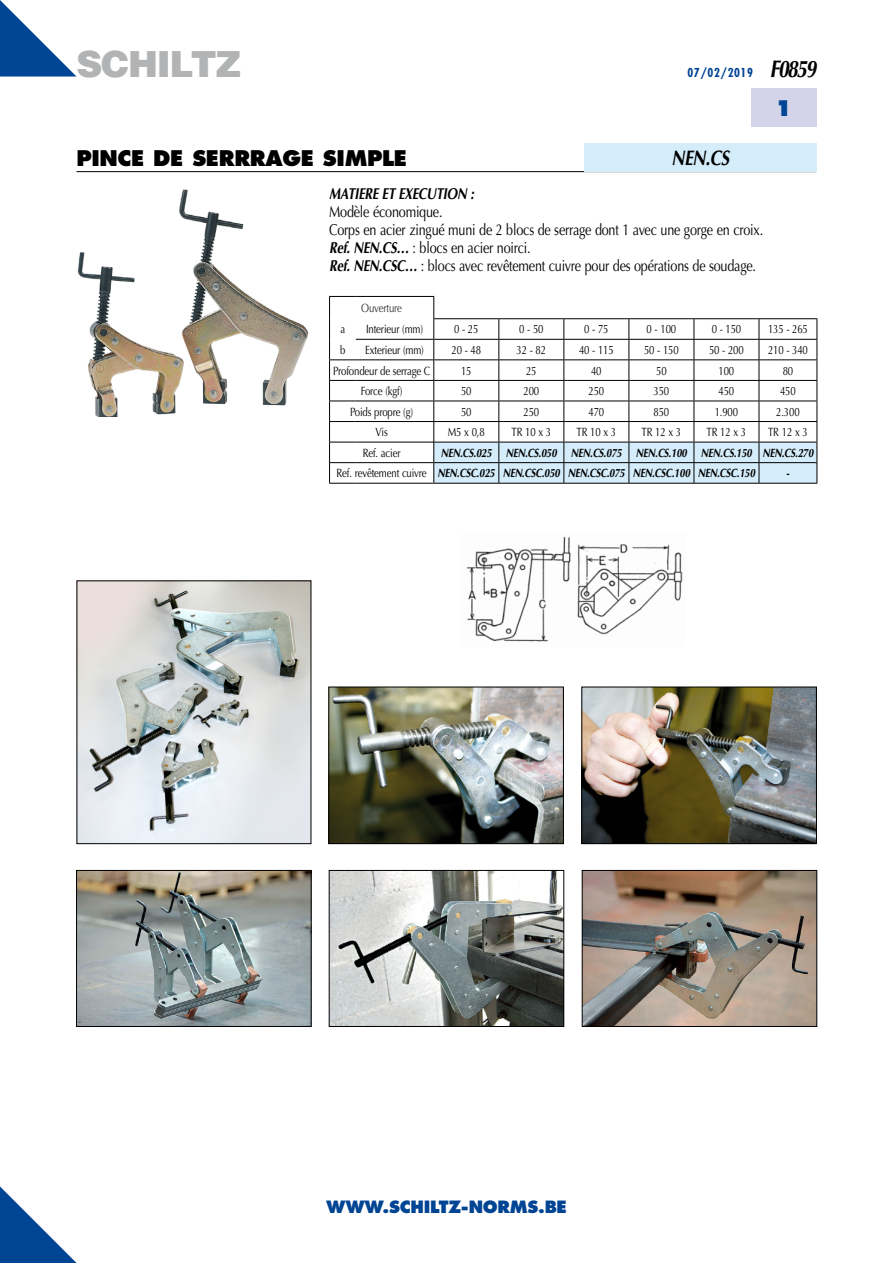
<style>
.page{position:relative;width:893px;height:1263px;background:#fff}
.page>*{position:absolute;margin:0;border:0;box-sizing:border-box;transform-origin:0 0}
.t1{font:900 36px "Helvetica";letter-spacing:-.035em;color:#b1b3b4}
.t2{font:800 21px "Futura";letter-spacing:-.015em;color:#000}
.t3{font:italic 700 21px "Optima";color:#000;scale:.8 1}
.t4{font:800 21px "Futura";color:#004494}
.t5{font:800 16.5px "Futura";letter-spacing:-.015em;color:#004494}
.t6{font:15.75px/18px "Optima";letter-spacing:-.015em;color:#000;scale:.8 1}
.t7{font:italic 700 15.75px "Optima";letter-spacing:-.015em;color:#000;scale:.8 1}
.t8{font:12px "Optima";letter-spacing:-.015em;color:#000;scale:.8 1}
.t9{font:italic 700 12px/20.5px "Optima";letter-spacing:-.015em;color:#000;scale:.8 1}
.t10{font:700 condensed 12px "Futura";letter-spacing:.05em;color:#004494}
.t11{font:12px "Optima";letter-spacing:-.015em;color:#333;scale:.8 1}
.s1{font-family:"Optima";font-style:italic;font-stretch:normal;font-size:24px;color:#000}
.s2{font-weight:700;font-style:italic}
.s3{font-weight:400;font-style:normal}
</style>
<div class="page">
<svg style="left:0;top:1186px;width:77px;height:77px"></svg>
<hr style="left:77px;top:171px;width:739px;height:1px;background:#000">
<div style="left:751px;top:89px;width:65px;height:38px;background:#d3d4e9"></div>
<svg style="left:0;top:0;width:77px;height:77px"></svg>
<div style="left:584px;top:143px;width:232px;height:28px;background:#d5edfa"></div>
<svg style="left:329px;top:296px;width:489px;height:188px"></svg>
<hr style="left:433px;top:483px;width:66px;height:1px;background:#000">
<hr style="left:499px;top:483px;width:65px;height:1px;background:#000">
<hr style="left:564px;top:483px;width:65px;height:1px;background:#000">
<hr style="left:629px;top:483px;width:65px;height:1px;background:#000">
<hr style="left:694px;top:483px;width:65px;height:1px;background:#000">
<hr style="left:759px;top:483px;width:58px;height:1px;background:#000">
<img style="left:584px;top:689px;width:231px;height:153px">
<div style="left:582px;top:687px;width:235px;height:157px;border:1px solid #000"></div>
<img style="left:331px;top:689px;width:231px;height:153px">
<div style="left:329px;top:687px;width:235px;height:157px;border:1px solid #000"></div>
<img style="left:77px;top:189px;width:232px;height:228px">
<img style="left:79px;top:583px;width:230px;height:259px">
<img style="left:466px;top:536px;width:217px;height:106px">
<img style="left:78px;top:872px;width:231px;height:153px">
<div style="left:76px;top:870px;width:235px;height:157px;border:1px solid #000"></div>
<img style="left:584px;top:872px;width:231px;height:153px">
<div style="left:582px;top:870px;width:235px;height:157px;border:1px solid #000"></div>
<img style="left:331px;top:872px;width:231px;height:153px">
<div style="left:329px;top:870px;width:235px;height:157px;border:1px solid #000"></div>
<h1 class="t1" style="left:77px;top:40px;width:166px">SCHILTZ</h1>
<p class="t10" style="left:687px;top:65px;width:130px">07/02/2019 <span class="s1">F0859</span></p>
<h2 class="t4" style="left:775px;top:95px;width:19px">1</h2>
<h2 class="t2" style="left:77px;top:144px;width:332px">PINCE DE SERRRAGE SIMPLE</h2>
<h2 class="t3" style="left:671px;top:145px;width:73px">NEN.CS</h2>
<h3 class="t7" style="left:329px;top:184px;width:183px">MATIERE ET EXECUTION :</h3>
<h3 class="t6" style="left:329px;top:202px;width:544px">Modèle économique.<br>Corps en acier zingué muni de 2 blocs de serrage dont 1 avec une gorge en croix.<br><span class="s2">Ref. NEN.CS…</span> : blocs en acier noirci.<br><span class="s2">Ref. NEN.CSC…</span> : blocs avec revêtement cuivre pour des opérations de soudage.</h3>
<p class="t11" style="left:361px;top:301px;width:53px">Ouverture</p>
<p class="t8" style="left:340px;top:322px;width:7px">a</p>
<p class="t8" style="left:366px;top:322px;width:73px">Interieur (mm)</p>
<p class="t8" style="left:454px;top:322px;width:32px">0 - 25</p>
<p class="t8" style="left:519px;top:322px;width:32px">0 - 50</p>
<p class="t8" style="left:584px;top:322px;width:32px">0 - 75</p>
<p class="t8" style="left:647px;top:322px;width:38px">0 - 100</p>
<p class="t8" style="left:712px;top:322px;width:38px">0 - 150</p>
<p class="t8" style="left:768px;top:322px;width:51px">135 - 265</p>
<p class="t8" style="left:340px;top:343px;width:8px">b</p>
<p class="t8" style="left:365px;top:343px;width:75px">Exterieur (mm)</p>
<p class="t8" style="left:452px;top:343px;width:38px">20 - 48</p>
<p class="t8" style="left:517px;top:343px;width:38px">32 - 82</p>
<p class="t8" style="left:579px;top:343px;width:45px">40 - 115</p>
<p class="t8" style="left:644px;top:343px;width:45px">50 - 150</p>
<p class="t8" style="left:709px;top:343px;width:45px">50 - 200</p>
<p class="t8" style="left:768px;top:343px;width:51px">210 - 340</p>
<p class="t8" style="left:333px;top:363px;width:123px">Profondeur de serrage C</p>
<p class="t8" style="left:461px;top:363px;width:15px">15</p>
<p class="t8" style="left:526px;top:363px;width:15px">25</p>
<p class="t8" style="left:591px;top:363px;width:15px">40</p>
<p class="t8" style="left:656px;top:363px;width:15px">50</p>
<p class="t8" style="left:719px;top:363px;width:21px">100</p>
<p class="t8" style="left:783px;top:363px;width:15px">80</p>
<p class="t8" style="left:361px;top:384px;width:53px">Force (kgf)</p>
<p class="t8" style="left:461px;top:384px;width:15px">50</p>
<p class="t8" style="left:523px;top:384px;width:21px">200</p>
<p class="t8" style="left:588px;top:384px;width:21px">250</p>
<p class="t8" style="left:653px;top:384px;width:21px">350</p>
<p class="t8" style="left:719px;top:384px;width:21px">450</p>
<p class="t8" style="left:780px;top:384px;width:21px">450</p>
<p class="t8" style="left:350px;top:405px;width:80px">Poids propre (g)</p>
<p class="t8" style="left:461px;top:405px;width:15px">50</p>
<p class="t8" style="left:523px;top:405px;width:21px">250</p>
<p class="t8" style="left:588px;top:405px;width:21px">470</p>
<p class="t8" style="left:653px;top:405px;width:21px">850</p>
<p class="t8" style="left:715px;top:405px;width:31px">1.900</p>
<p class="t8" style="left:776px;top:405px;width:31px">2.300</p>
<p class="t8" style="left:376px;top:425px;width:17px">Vis</p>
<p class="t8" style="left:448px;top:425px;width:48px">M5 x 0,8</p>
<p class="t8" style="left:511px;top:425px;width:51px">TR 10 x 3</p>
<p class="t8" style="left:576px;top:425px;width:51px">TR 10 x 3</p>
<p class="t8" style="left:642px;top:425px;width:51px">TR 12 x 3</p>
<p class="t8" style="left:707px;top:425px;width:51px">TR 12 x 3</p>
<p class="t8" style="left:768px;top:425px;width:51px">TR 12 x 3</p>
<p class="t8" style="left:363px;top:446px;width:49px">Ref. acier</p>
<p class="t9" style="left:337px;top:443px;width:598px;text-indent:104px">NEN.CS.025 NEN.CS.050 NEN.CS.075 NEN.CS.100 NEN.CS.150 NEN.CS.270<br><span class="s3">Ref. revêtement cuivre</span> NEN.CSC.025 NEN.CSC.050 NEN.CSC.075 NEN.CSC.100 NEN.CSC.150</p>
<p class="t9" style="left:786px;top:463px;width:5px">-</p>
<h3 class="t5" style="left:326px;top:1197px;width:242px">WWW.SCHILTZ-NORMS.BE</h3>
</div>
